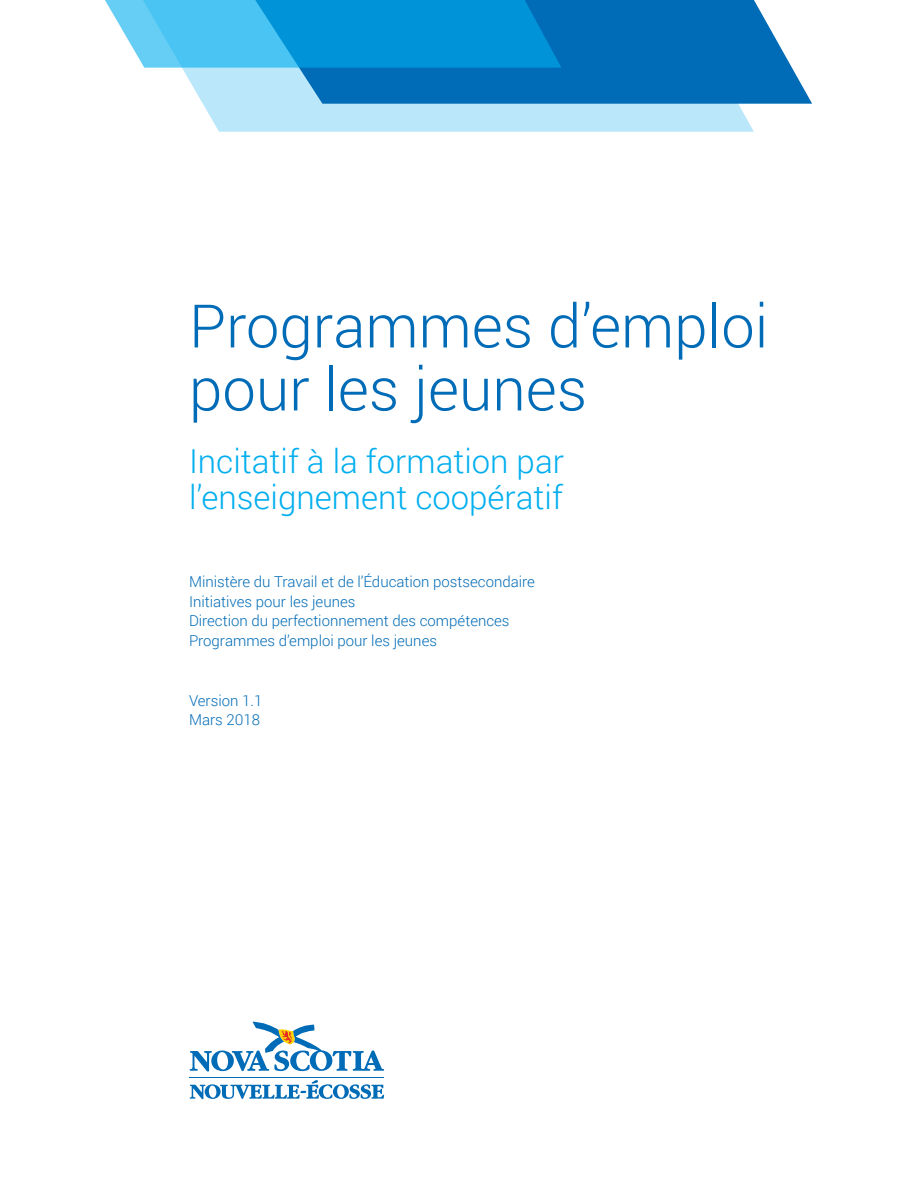
<style>
.page{position:relative;width:918px;height:1188px;background:#fff}
.page>*{position:absolute;margin:0;border:0;box-sizing:border-box;transform-origin:0 0}
.Body{font:300 60px/63px "Roboto";color:#006bb6}
.Body-2{font:300 33px/36px "Roboto";color:#00aeef}
.t1{font:300 15px/19.5px "Roboto";color:#006bb6}
</style>
<div class="page">
<svg style="left:182px;top:68px;width:572px;height:64px;fill:#bae7fa"></svg>
<svg style="left:255px;top:0;width:557px;height:104px;fill:#006bb6"></svg>
<svg style="left:105px;top:0;width:456px;height:68px"></svg>
<hr style="left:190px;top:1077px;width:194px;height:1px;background:#006bb6">
<svg style="left:190px;top:1021px;width:194px;height:51px"></svg>
<svg style="left:190px;top:1080px;width:194px;height:19px"></svg>
<p class="Body" style="left:189px;top:293px;width:581px">Programmes d’emploi pour les jeunes</p>
<p class="Body-2" style="left:189px;top:443px;width:377px">Incitatif à la formation par l’enseignement coopératif</p>
<h3 class="t1" style="left:189px;top:572px;width:347px">Ministère du Travail et de l’Éducation postsecondaire Initiatives pour les jeunes<br>Direction du perfectionnement des compétences Programmes d’emploi pour les jeunes</h3>
<h3 class="t1" style="left:189px;top:690px;width:75px">Version 1.1<br>Mars 2018</h3>
</div>
